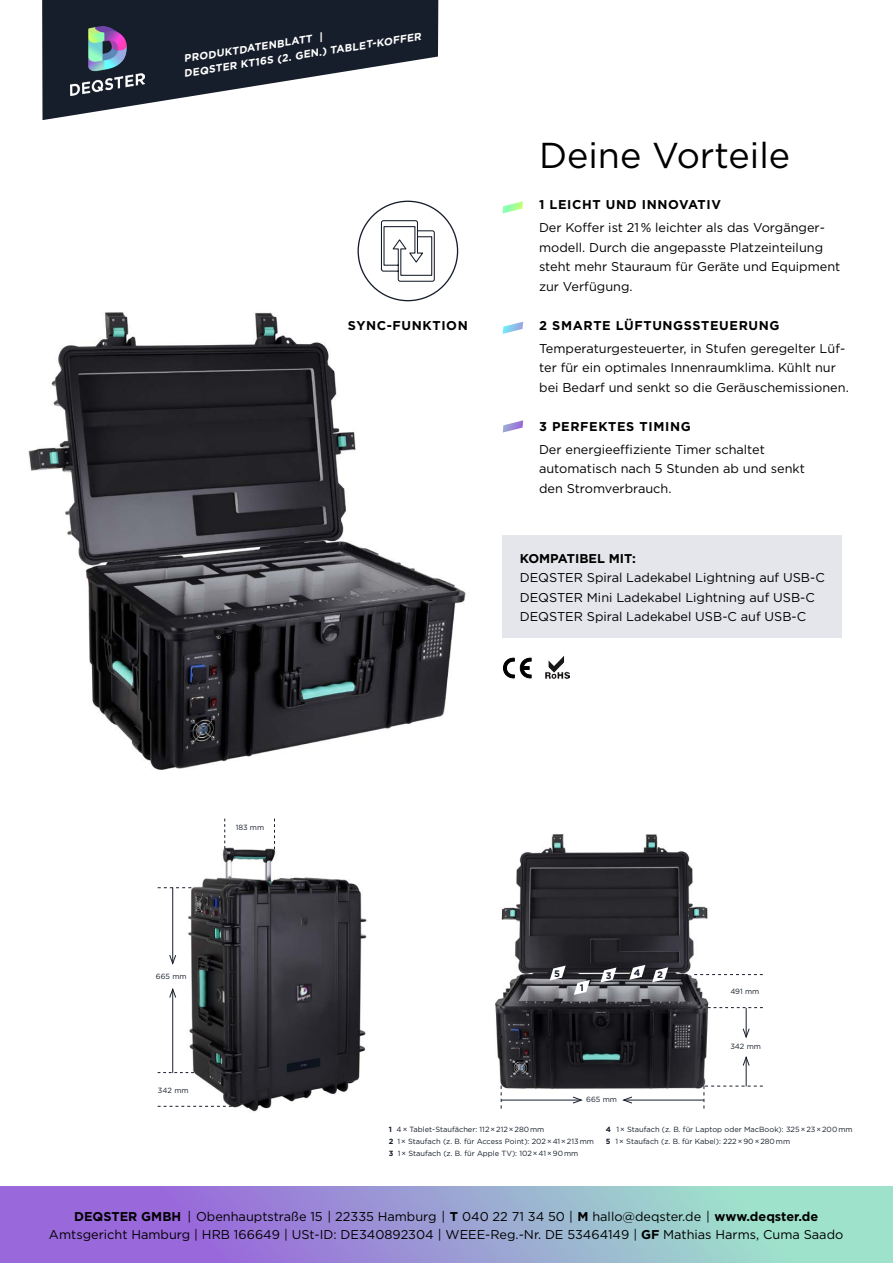
<style>
.page{position:relative;width:893px;height:1263px;background:#fff}
.page>*{position:absolute;margin:0;border:0;box-sizing:border-box;transform-origin:0 0}
.t1{font:36px "Gotham";color:#000}
.t2{font:12.75px/19.5px "Gotham";color:#000}
.t3{font:700 12.75px "Gotham";letter-spacing:.05em;color:#000}
.t4{font:700 12.75px "Gotham";color:#000}
.t5{font:italic 700 10.5px/14.7px "Gotham";color:#fff}
.t6{font:700 9.45px "Gotham";color:#171e2b}
.t7{font:7.5px/12px "Gotham";color:#171e2b}
.s1{font-weight:700}
</style>
<div class="page">
<img style="left:184px;top:846px;width:183px;height:266px">
<img style="left:495px;top:834px;width:252px;height:275px">
<img style="left:28px;top:272px;width:500px;height:498px">
<svg style="left:0;top:1186px;width:893px;height:77px;background:#9ba1d3"></svg>
<svg style="left:502px;top:201px;width:21px;height:13px"></svg>
<svg style="left:490px;top:316px;width:38px;height:23px"></svg>
<svg style="left:490px;top:415px;width:38px;height:23px"></svg>
<svg style="left:158px;top:1072px;width:36px;height:1px"></svg>
<svg style="left:158px;top:1106px;width:74px;height:1px"></svg>
<svg style="left:158px;top:887px;width:33px;height:1px"></svg>
<hr style="left:501px;top:1100px;width:80px;height:1px;background:#171e2b">
<svg style="left:572px;top:1096px;width:11px;height:8px"></svg>
<svg style="left:527px;top:955px;width:236px;height:83px"></svg>
<hr style="left:172px;top:887px;width:1px;height:76px;background:#171e2b">
<svg style="left:169px;top:954px;width:7px;height:11px"></svg>
<hr style="left:624px;top:1100px;width:80px;height:1px;background:#171e2b">
<svg style="left:622px;top:1096px;width:10px;height:8px"></svg>
<hr style="left:172px;top:989px;width:1px;height:84px;background:#171e2b">
<svg style="left:169px;top:988px;width:7px;height:10px"></svg>
<svg style="left:704px;top:1056px;width:59px;height:52px"></svg>
<svg style="left:501px;top:1086px;width:1px;height:22px"></svg>
<svg style="left:224px;top:819px;width:1px;height:30px"></svg>
<svg style="left:274px;top:819px;width:1px;height:30px"></svg>
<svg style="left:42px;top:0;width:396px;height:120px;fill:#171e2b"></svg>
<img style="left:70px;top:27px;width:75px;height:69px">
<div style="left:503px;top:535px;width:339px;height:103px;background:#e4e6eb"></div>
<svg style="left:503px;top:658px;width:11px;height:20px"></svg>
<svg style="left:520px;top:658px;width:11px;height:20px"></svg>
<img style="left:545px;top:656px;width:25px;height:22px">
<div style="left:358px;top:201px;width:100px;height:100px;background:#fff;border-radius:50%"></div>
<svg style="left:380px;top:220px;width:55px;height:62px"></svg>
<p class="t5" style="left:181px;top:52px;width:242px;rotate:-9deg">PRODUKTDATENBLATT |<br>DEQSTER KT16S (2. GEN.) TABLET-KOFFER</p>
<h1 class="t1" style="left:539px;top:132px;width:253px">Deine Vorteile</h1>
<p class="t3" style="left:539px;top:196px;width:184px">1 LEICHT UND INNOVATIV</p>
<p class="t2" style="left:539px;top:218px;width:303px">Der Koffer ist 21 % leichter als das Vorgänger&shy;modell. Durch die angepasste Platzeinteilung steht mehr Stauraum für Geräte und Equipment zur Verfügung.</p>
<p class="t3" style="left:348px;top:317px;width:121px">SYNC-FUNKTION</p>
<p class="t3" style="left:539px;top:317px;width:242px">2 SMARTE LÜFTUNGSSTEUERUNG</p>
<p class="t2" style="left:539px;top:338px;width:311px">Temperaturgesteuerter, in Stufen geregelter Lüf&shy;ter für ein optimales Innenraumklima. Kühlt nur bei Bedarf und senkt so die Geräuschemissionen.</p>
<p class="t3" style="left:539px;top:418px;width:153px">3 PERFEKTES TIMING</p>
<p class="t2" style="left:539px;top:439px;width:267px">Der energieeffiziente Timer schaltet automatisch nach 5 Stunden ab und senkt den Stromverbrauch.</p>
<p class="t7" style="left:236px;top:821px;width:30px">183 mm</p>
<p class="t7" style="left:156px;top:970px;width:32px">665 mm</p>
<p class="t7" style="left:158px;top:1084px;width:32px">342 mm</p>
<p class="t4" style="left:520px;top:550px;width:118px">KOMPATIBEL MIT:</p>
<p class="t2" style="left:520px;top:568px;width:307px">DEQSTER Spiral Ladekabel Lightning auf USB-C<br>DEQSTER Mini Ladekabel Lightning auf USB-C<br>DEQSTER Spiral Ladekabel USB-C auf USB-C</p>
<p class="t6" style="left:554px;top:967px;width:7px">5</p>
<p class="t6" style="left:606px;top:969px;width:7px">3</p>
<p class="t6" style="left:634px;top:966px;width:8px">4</p>
<p class="t6" style="left:657px;top:969px;width:7px">2</p>
<p class="t6" style="left:580px;top:981px;width:5px">1</p>
<p class="t7" style="left:586px;top:1093px;width:32px">665 mm</p>
<p class="t7" style="left:730px;top:986px;width:31px">491 mm</p>
<p class="t7" style="left:730px;top:1040px;width:32px">342 mm</p>
<p class="t7" style="left:389px;top:1123px;width:207px"><span class="s1">1</span> 4 × Tablet-Staufächer: 112 × 212 × 280 mm<br><span class="s1">2</span> 1 × Staufach (z. B. für Access Point): 202 × 41 × 213 mm<br><span class="s1">3</span> 1 × Staufach (z. B. für Apple TV): 102 × 41 × 90 mm</p>
<p class="t7" style="left:606px;top:1123px;width:248px"><span class="s1">4</span> 1 × Staufach (z. B. für Laptop oder MacBook): 325 × 23 × 200 mm<br><span class="s1">5</span> 1 × Staufach (z. B. für Kabel): 222 × 90 × 280 mm</p>
<p class="t2" style="left:49px;top:1207px;width:796px;line-height:18.1px;text-align:center"><span class="s1">DEQSTER GMBH</span> | Obenhauptstraße 15 | 22335 Hamburg | <span class="s1">T</span> 040 22 71 34 50 | <span class="s1">M</span> hallo@deqster.de | <span class="s1">www.deqster.de<br></span>Amtsgericht Hamburg | HRB 166649 | USt-ID: DE340892304 | WEEE-Reg.-Nr. DE 53464149 | <span class="s1">GF</span> Mathias Harms, Cuma Saado</p>
</div>
